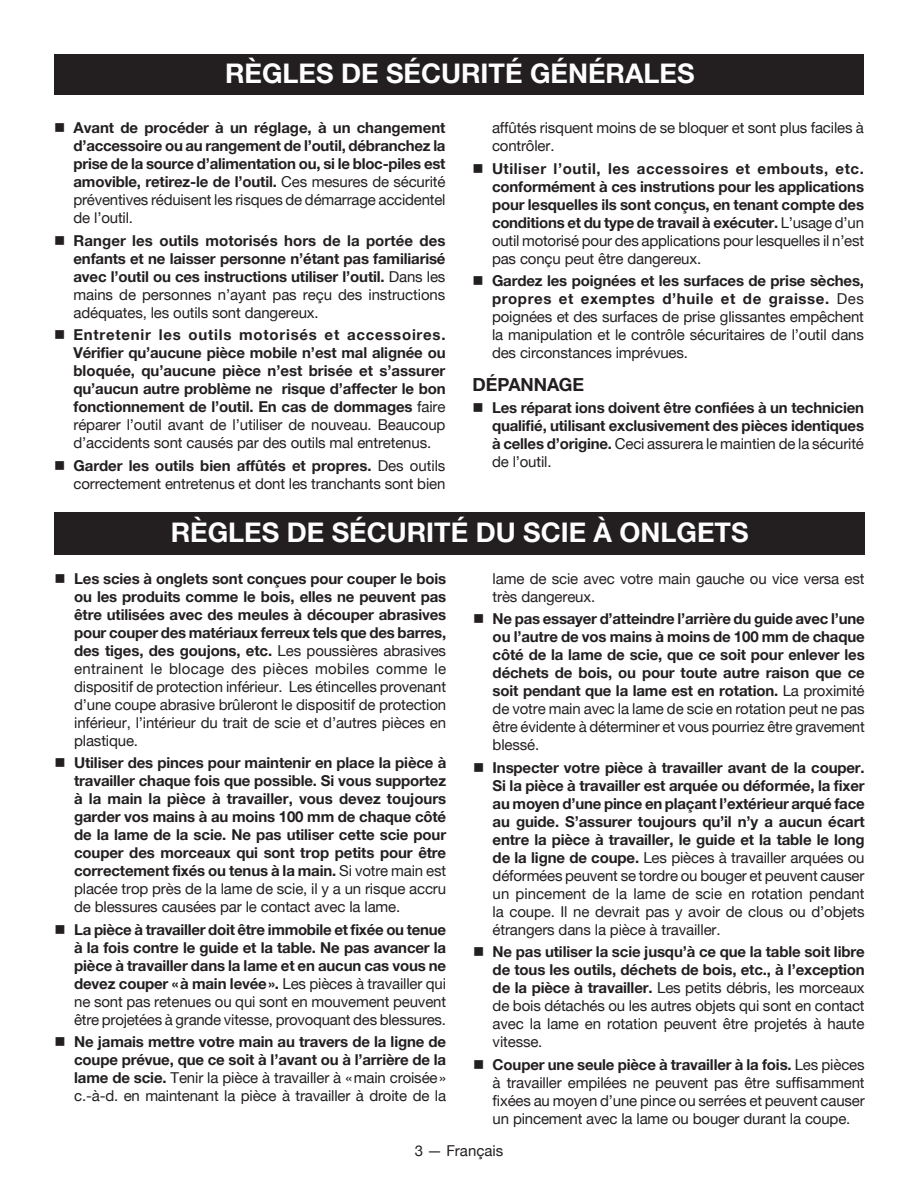
<style>
.page{position:relative;width:918px;height:1188px;background:#fff}
.page>*{position:absolute;margin:0;border:0;box-sizing:border-box;transform-origin:0 0}
.HEADING{font:700 27px "Helvetica Neue";color:#fff}
.Heading_2{font:700 18px "Helvetica Neue";letter-spacing:-.005em;color:#231f20}
.bullets{font:700 15px/18px "Helvetica Neue";letter-spacing:-.01em;color:#231f20;text-align:justify}
.bullets-2{font:15px/18px "Helvetica Neue";letter-spacing:-.01em;color:#231f20;text-align:justify}
.s1{font-weight:400}
.s2{font-weight:700}
</style>
<div class="page">
<div style="left:54px;top:54px;width:810px;height:40px;background:#231f20"></div>
<div style="left:55px;top:512px;width:810px;height:43px;background:#231f20"></div>
<p class="HEADING" style="left:225px;top:57px;width:471px">RÈGLES DE SÉCURITÉ GÉNÉRALES</p>
<p class="bullets" style="left:74px;top:119px;width:374px;text-indent:-20px">■ Avant de procéder à un réglage, à un changement d’accessoire ou au rangement de l’outil, débranchez la prise de la source d’alimentation ou, si le bloc-piles est amovible, retirez-le de l’outil. <span class="s1">Ces mesures de sécurité préventives réduisent les risques de démarrage accidentel de l’outil.</span></p>
<p class="bullets" style="left:74px;top:231px;width:374px;text-indent:-20px">■ Ranger les outils motorisés hors de la portée des enfants et ne laisser personne n’étant pas familiarisé avec l’outil ou ces instructions utiliser l’outil. <span class="s1">Dans les mains de personnes n’ayant pas reçu des instructions adéquates, les outils sont dangereux.</span></p>
<p class="bullets" style="left:74px;top:326px;width:374px;text-indent:-20px">■ Entretenir les outils motorisés et accessoires.<br>Vérifier qu’aucune pièce mobile n’est mal alignée ou bloquée, qu’aucune pièce n’est brisée et s’assurer qu’aucun autre problème ne risque d’affecter le bon fonctionnement de l’outil. En cas de dommages <span class="s1">faire réparer l’outil avant de l’utiliser de nouveau. Beaucoup d’accidents sont causés par des outils mal entretenus.</span></p>
<p class="bullets-2" style="left:54px;top:456px;width:393px;text-align:right">■ <span class="s2">Garder les outils bien affûtés et propres.</span> Des outils correctement entretenus et dont les tranchants sont bien</p>
<p class="bullets-2" style="left:492px;top:119px;width:373px">affûtés risquent moins de se bloquer et sont plus faciles à contrôler.</p>
<p class="bullets" style="left:492px;top:159px;width:374px;text-indent:-20px">■ Utiliser l’outil, les accessoires et embouts, etc. conformément à ces instrutions pour les applications pour lesquelles ils sont conçus, en tenant compte des conditions et du type de travail à exécuter. <span class="s1">L’usage d’un outil motorisé pour des applications pour lesquelles il n’est pas conçu peut être dangereux.</span></p>
<p class="bullets-2" style="left:492px;top:272px;width:374px;text-indent:-20px">■ <span class="s2">Gardez les poignées et les surfaces de prise sèches, propres et exemptes d’huile et de graisse.</span> Des poignées et des surfaces de prise glissantes empêchent la manipulation et le contrôle sécuritaires de l’outil dans des circonstances imprévues.</p>
<p class="Heading_2" style="left:472px;top:373px;width:113px">DÉPANNAGE</p>
<p class="bullets" style="left:492px;top:398px;width:374px;text-indent:-20px">■ Les réparat ions doivent être confiées à un technicien qualifié, utilisant exclusivement des pièces identiques à celles d’origine. <span class="s1">Ceci assurera le maintien de la sécurité de l’outil.</span></p>
<p class="HEADING" style="left:171px;top:516px;width:579px">RÈGLES DE SÉCURITÉ DU SCIE À ONLGETS</p>
<p class="bullets-2" style="left:74px;top:569px;width:374px;text-indent:-20px">■ <span class="s2">Les scies à onglets sont conçues pour couper le bois ou les produits comme le bois, elles ne peuvent pas être utilisées avec des meules à découper abrasives pour couper des matériaux ferreux tels que des barres, des tiges, des goujons, etc.</span> Les poussières abrasives entrainent le blocage des pièces mobiles comme le dispositif de protection inférieur. Les étincelles provenant d’une coupe abrasive brûleront le dispositif de protection inférieur, l’intérieur du trait de scie et d’autres pièces en plastique.</p>
<p class="bullets" style="left:74px;top:754px;width:374px;text-indent:-20px">■ Utiliser des pinces pour maintenir en place la pièce à travailler chaque fois que possible. Si vous supportez à la main la pièce à travailler, vous devez toujours garder vos mains à au moins 100 mm de chaque côté de la lame de la scie. Ne pas utiliser cette scie pour couper des morceaux qui sont trop petits pour être correctement fixés ou tenus à la main. <span class="s1">Si votre main est placée trop près de la lame de scie, il y a un risque accru de blessures causées par le contact avec la lame.</span></p>
<p class="bullets" style="left:74px;top:920px;width:374px;text-indent:-20px">■ La pièce à travailler doit être immobile et fixée ou tenue à la fois contre le guide et la table. Ne pas avancer la pièce à travailler dans la lame et en aucun cas vous ne devez couper «à main levée». <span class="s1">Les pièces à travailler qui ne sont pas retenues ou qui sont en mouvement peuvent être projetées à grande vitesse, provoquant des blessures.</span></p>
<p class="bullets" style="left:74px;top:1033px;width:374px;text-indent:-20px">■ Ne jamais mettre votre main au travers de la ligne de coupe prévue, que ce soit à l’avant ou à l’arrière de la lame de scie. <span class="s1">Tenir la pièce à travailler à «main croisée» c.-à-d. en maintenant la pièce à travailler à droite de la</span></p>
<p class="bullets-2" style="left:493px;top:569px;width:373px">lame de scie avec votre main gauche ou vice versa est très dangereux.</p>
<p class="bullets" style="left:493px;top:610px;width:374px;text-indent:-20px">■ Ne pas essayer d’atteindre l’arrière du guide avec l’une ou l’autre de vos mains à moins de 100 mm de chaque côté de la lame de scie, que ce soit pour enlever les déchets de bois, ou pour toute autre raison que ce soit pendant que la lame est en rotation. <span class="s1">La proximité de votre main avec la lame de scie en rotation peut ne pas être évidente à déterminer et vous pourriez être gravement blessé.</span></p>
<p class="bullets" style="left:493px;top:758px;width:374px;text-indent:-20px">■ Inspecter votre pièce à travailler avant de la couper.<br>Si la pièce à travailler est arquée ou déformée, la fixer au moyen d’une pince en plaçant l’extérieur arqué face au guide. S’assurer toujours qu’il n’y a aucun écart entre la pièce à travailler, le guide et la table le long de la ligne de coupe. <span class="s1">Les pièces à travailler arquées ou déformées peuvent se tordre ou bouger et peuvent causer un pincement de la lame de scie en rotation pendant la coupe. Il ne devrait pas y avoir de clous ou d’objets étrangers dans la pièce à travailler.</span></p>
<p class="bullets-2" style="left:493px;top:943px;width:374px;text-indent:-20px">■ <span class="s2">Ne pas utiliser la scie jusqu’à ce que la table soit libre de tous les outils, déchets de bois, etc., à l’exception de la pièce à travailler.</span> Les petits débris, les morceaux de bois détachés ou les autres objets qui sont en contact avec la lame en rotation peuvent être projetés à haute vitesse.</p>
<p class="bullets-2" style="left:493px;top:1055px;width:374px;text-indent:-20px">■ <span class="s2">Couper une seule pièce à travailler à la fois.</span> Les pièces à travailler empilées ne peuvent pas être suffisamment fixées au moyen d’une pince ou serrées et peuvent causer un pincement avec la lame ou bouger durant la coupe.</p>
<p class="bullets-2" style="left:415px;top:1142px;width:90px">3 — Français</p>
</div>
